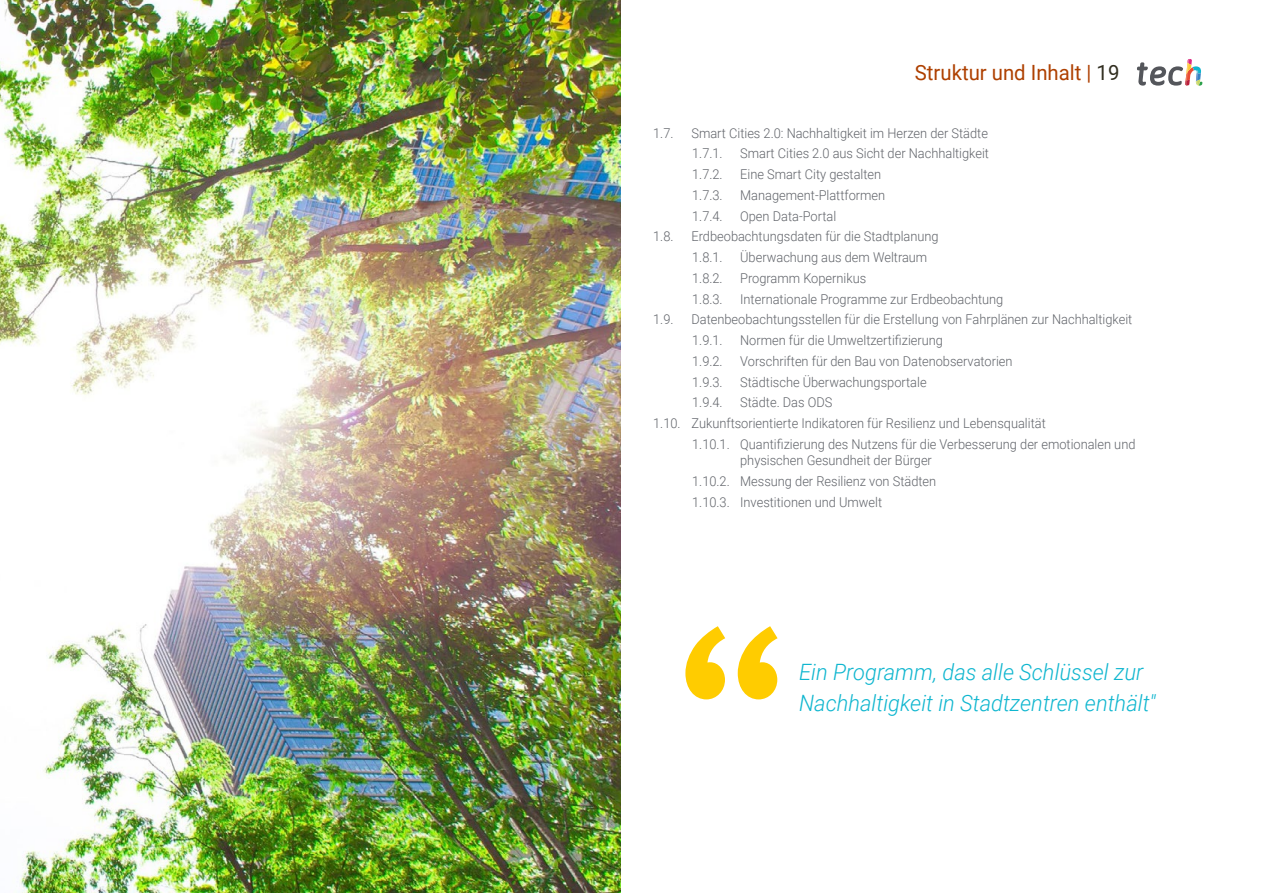
<style>
.page{position:relative;width:1263px;height:893px;background:#fff}
.page>*{position:absolute;margin:0;border:0;box-sizing:border-box;transform-origin:0 0}
.t1{font:italic 300 22.5px/31.5px "Roboto";color:#0fb6cf}
.t2{font:21px "Roboto";color:#ae4000}
.t3{font:300 13.5px/20.7px "Roboto";color:#61646a;scale:.95 1}
.s1{color:#312e20}
</style>
<div class="page">
<svg style="left:1137px;top:59px;width:65px;height:27px"></svg>
<img style="left:0;top:0;width:621px;height:893px">
<svg style="left:685px;top:626px;width:92px;height:73px"></svg>
<h2 class="t2" style="left:915px;top:57px;width:206px">Struktur und Inhalt | <span class="s1">19</span></h2>
<p class="t3" style="left:653px;top:122px;width:23px">1.7.</p>
<p class="t3" style="left:691px;top:122px;width:314px">Smart Cities 2.0: Nachhaltigkeit im Herzen der Städte<br>1.7.1.</p>
<p class="t3" style="left:740px;top:143px;width:263px">Smart Cities 2.0 aus Sicht der Nachhaltigkeit</p>
<p class="t3" style="left:692px;top:164px;width:34px">1.7.2.</p>
<p class="t3" style="left:740px;top:164px;width:150px">Eine Smart City gestalten</p>
<p class="t3" style="left:692px;top:184px;width:34px">1.7.3.</p>
<p class="t3" style="left:740px;top:184px;width:154px">Management-Plattformen</p>
<p class="t3" style="left:692px;top:205px;width:34px">1.7.4.</p>
<p class="t3" style="left:740px;top:205px;width:103px">Open Data-Portal</p>
<p class="t3" style="left:653px;top:226px;width:23px">1.8.</p>
<p class="t3" style="left:691px;top:226px;width:262px">Erdbeobachtungsdaten für die Stadtplanung<br>1.8.1.</p>
<p class="t3" style="left:740px;top:247px;width:198px">Überwachung aus dem Weltraum</p>
<p class="t3" style="left:692px;top:267px;width:34px">1.8.2.</p>
<p class="t3" style="left:740px;top:267px;width:134px">Programm Kopernikus</p>
<p class="t3" style="left:692px;top:288px;width:34px">1.8.3.</p>
<p class="t3" style="left:740px;top:288px;width:278px">Internationale Programme zur Erdbeobachtung</p>
<p class="t3" style="left:653px;top:309px;width:23px">1.9.</p>
<p class="t3" style="left:691px;top:309px;width:466px">Datenbeobachtungsstellen für die Erstellung von Fahrplänen zur Nachhaltigkeit<br>1.9.1.</p>
<p class="t3" style="left:740px;top:330px;width:215px">Normen für die Umweltzertifizierung</p>
<p class="t3" style="left:692px;top:350px;width:34px">1.9.2.</p>
<p class="t3" style="left:740px;top:350px;width:288px">Vorschriften für den Bau von Datenobservatorien</p>
<p class="t3" style="left:692px;top:371px;width:34px">1.9.3.</p>
<p class="t3" style="left:740px;top:371px;width:198px">Städtische Überwachungsportale</p>
<p class="t3" style="left:692px;top:392px;width:34px">1.9.4.</p>
<p class="t3" style="left:740px;top:392px;width:99px">Städte. Das ODS</p>
<p class="t3" style="left:653px;top:413px;width:415px">1.10. Zukunftsorientierte Indikatoren für Resilienz und Lebensqualität</p>
<p class="t3" style="left:692px;top:433px;width:468px">1.10.1. Quantifizierung des Nutzens für die Verbesserung der emotionalen und</p>
<p class="t3" style="left:692px;top:450px;width:258px;text-indent:48px">physischen Gesundheit der Bürger<br>1.10.2. Messung der Resilienz von Städten<br>1.10.3. Investitionen und Umwelt</p>
<h1 class="t1" style="left:799px;top:655px;width:358px">Ein Programm, das alle Schlüssel zur<br>Nachhaltigkeit in Stadtzentren enthält"</h1>
</div>
